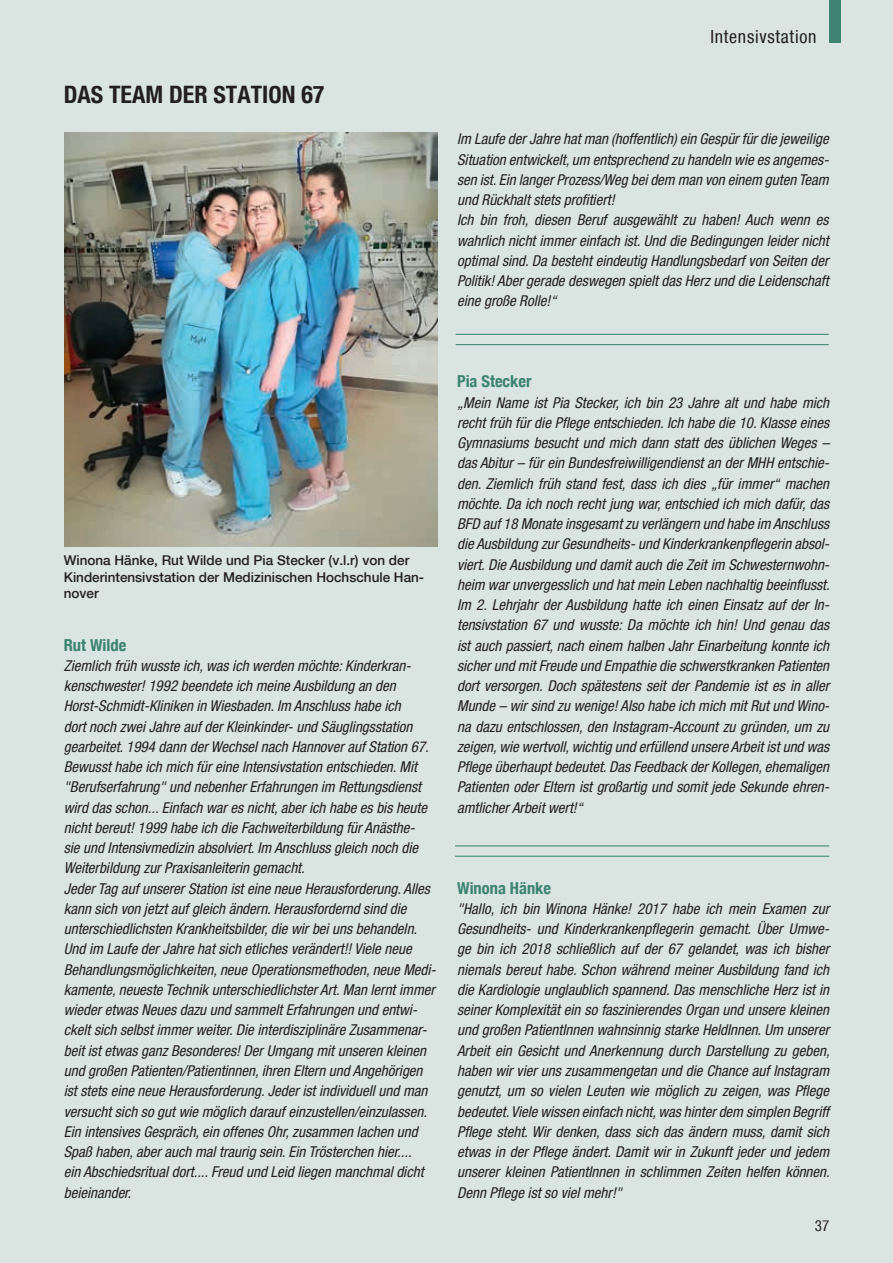
<style>
.page{position:relative;width:893px;height:1263px;background:#dae5e2}
.page>*{position:absolute;margin:0;border:0;box-sizing:border-box;transform-origin:0 0}
.t1{font:700 condensed 24px "Helvetica Neue";color:#231f20}
.t2{font:condensed 18px "Helvetica Neue";letter-spacing:.04em;color:#231f20}
.t3{font:700 condensed 16.5px "Helvetica Neue";color:#3c8371}
.t4{font:italic condensed 15px/20.2px "Helvetica Neue";color:#231f20}
.t5{font:condensed 15px "Helvetica Neue";color:#231f20}
.t6{font:500 13.5px/16.5px "Helvetica Neue";color:#231f20}
</style>
<div class="page">
<div style="left:829px;top:0;width:12px;height:43px;background:#3c8371"></div>
<img style="left:64px;top:133px;width:374px;height:413px">
<hr style="left:455px;top:334px;width:374px;height:1px;background:#3c8371">
<hr style="left:455px;top:344px;width:374px;height:1px;background:#3c8371">
<hr style="left:455px;top:845px;width:374px;height:1px;background:#3c8371">
<hr style="left:455px;top:856px;width:374px;height:1px;background:#3c8371">
<h1 class="t1" style="left:64px;top:80px;width:262px">DAS TEAM DER STATION 67</h1>
<p class="t2" style="left:710px;top:26px;width:108px">Intensivstation</p>
<p class="t4" style="left:457px;top:129px;width:373px">Im Laufe der Jahre hat man (hoffentlich) ein Gespür für die jeweilige Situation entwickelt, um entsprechend zu handeln wie es angemes&shy;sen ist. Ein langer Prozess/Weg bei dem man von einem guten Team und Rückhalt stets profitiert!<br>Ich bin froh, diesen Beruf ausgewählt zu haben! Auch wenn es wahrlich nicht immer einfach ist. Und die Bedingungen leider nicht optimal sind. Da besteht eindeutig Handlungsbedarf von Seiten der Politik! Aber gerade deswegen spielt das Herz und die Leidenschaft eine große Rolle!“</p>
<p class="t6" style="left:64px;top:552px;width:362px">Winona Hänke, Rut Wilde und Pia Stecker (v.l.r) von der<br>Kinderintensivstation der Medizinischen Hochschule Han&shy;nover</p>
<p class="t3" style="left:64px;top:635px;width:64px">Rut Wilde</p>
<p class="t4" style="left:64px;top:655px;width:374px">Ziemlich früh wusste ich, was ich werden möchte: Kinderkran&shy;kenschwester! 1992 beendete ich meine Ausbildung an den Horst-Schmidt-Kliniken in Wiesbaden. Im Anschluss habe ich<br>dort noch zwei Jahre auf der Kleinkinder- und Säuglingsstation gearbeitet. 1994 dann der Wechsel nach Hannover auf Station 67.<br>Bewusst habe ich mich für eine Intensivstation entschieden. Mit "Berufserfahrung" und nebenher Erfahrungen im Rettungsdienst wird das schon... Einfach war es nicht, aber ich habe es bis heute nicht bereut! 1999 habe ich die Fachweiterbildung für Anästhe-<br>sie und Intensivmedizin absolviert. Im Anschluss gleich noch die Weiterbildung zur Praxisanleiterin gemacht.<br>Jeder Tag auf unserer Station ist eine neue Herausforderung. Alles kann sich von jetzt auf gleich ändern. Herausfordernd sind die unterschiedlichsten Krankheitsbilder, die wir bei uns behandeln.<br>Und im Laufe der Jahre hat sich etliches verändert!! Viele neue Behandlungsmöglichkeiten, neue Operationsmethoden, neue Medi&shy;kamente, neueste Technik unterschiedlichster Art. Man lernt immer wieder etwas Neues dazu und sammelt Erfahrungen und entwi&shy;ckelt sich selbst immer weiter. Die interdisziplinäre Zusammenar&shy;beit ist etwas ganz Besonderes! Der Umgang mit unseren kleinen und großen Patienten/Patientinnen, ihren Eltern und Angehörigen ist stets eine neue Herausforderung. Jeder ist individuell und man versucht sich so gut wie möglich darauf einzustellen/einzulassen.<br>Ein intensives Gespräch, ein offenes Ohr, zusammen lachen und Spaß haben, aber auch mal traurig sein. Ein Trösterchen hier....<br>ein Abschiedsritual dort.... Freud und Leid liegen manchmal dicht beieinander.</p>
<p class="t3" style="left:457px;top:371px;width:76px">Pia Stecker</p>
<p class="t4" style="left:457px;top:392px;width:374px;text-align:justify">„Mein Name ist Pia Stecker, ich bin 23 Jahre alt und habe mich recht früh für die Pflege entschieden. Ich habe die 10. Klasse eines Gymnasiums besucht und mich dann statt des üblichen Weges – das Abitur – für ein Bundesfreiwilligendienst an der MHH entschie&shy;den. Ziemlich früh stand fest, dass ich dies „für immer“ machen möchte. Da ich noch recht jung war, entschied ich mich dafür, das BFD auf 18 Monate insgesamt zu verlängern und habe im Anschluss die Ausbildung zur Gesundheits- und Kinderkrankenpflegerin absol&shy;viert. Die Ausbildung und damit auch die Zeit im Schwesternwohn&shy;heim war unvergesslich und hat mein Leben nachhaltig beeinflusst.<br>Im 2. Lehrjahr der Ausbildung hatte ich einen Einsatz auf der In&shy;tensivstation 67 und wusste: Da möchte ich hin! Und genau das ist auch passiert, nach einem halben Jahr Einarbeitung konnte ich sicher und mit Freude und Empathie die schwerstkranken Patienten dort versorgen. Doch spätestens seit der Pandemie ist es in aller Munde – wir sind zu wenige! Also habe ich mich mit Rut und Wino&shy;na dazu entschlossen, den Instagram-Account zu gründen, um zu zeigen, wie wertvoll, wichtig und erfüllend unsere Arbeit ist und was Pflege überhaupt bedeutet. Das Feedback der Kollegen, ehemaligen Patienten oder Eltern ist großartig und somit jede Sekunde ehren&shy;amtlicher Arbeit wert!“</p>
<p class="t3" style="left:457px;top:878px;width:96px">Winona Hänke</p>
<p class="t4" style="left:457px;top:898px;width:374px;text-align:justify">"Hallo, ich bin Winona Hänke! 2017 habe ich mein Examen zur Gesundheits- und Kinderkrankenpflegerin gemacht. Über Umwe&shy;ge bin ich 2018 schließlich auf der 67 gelandet, was ich bisher niemals bereut habe. Schon während meiner Ausbildung fand ich die Kardiologie unglaublich spannend. Das menschliche Herz ist in seiner Komplexität ein so faszinierendes Organ und unsere kleinen und großen PatientInnen wahnsinnig starke HeldInnen. Um unserer Arbeit ein Gesicht und Anerkennung durch Darstellung zu geben, haben wir vier uns zusammengetan und die Chance auf Instagram genutzt, um so vielen Leuten wie möglich zu zeigen, was Pflege bedeutet. Viele wissen einfach nicht, was hinter dem simplen Begriff Pflege steht. Wir denken, dass sich das ändern muss, damit sich etwas in der Pflege ändert. Damit wir in Zukunft jeder und jedem unserer kleinen PatientInnen in schlimmen Zeiten helfen können.<br>Denn Pflege ist so viel mehr!"</p>
<p class="t5" style="left:815px;top:1217px;width:16px">37</p>
</div>
